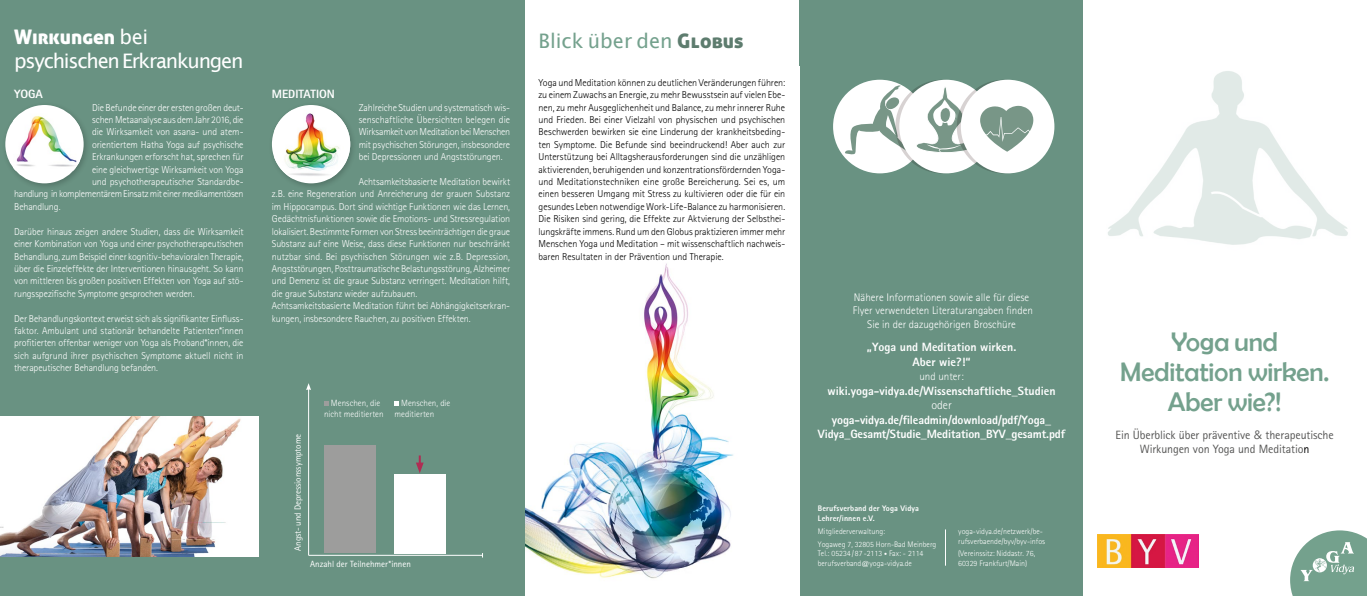
<style>
.page{position:relative;width:1367px;height:596px;background:#fff}
.page>*{position:absolute;margin:0;border:0;box-sizing:border-box;transform-origin:0 0}
.t1{font:27px/30px "Berlin Sans FB";letter-spacing:-.005em;color:#74a18d;text-align:center}
.t2{font:20px "Lucida Sans";letter-spacing:-.06em;color:#fff}
.t3{font:20px "Lucida Sans";color:#74a18d}
.t4{font:20px "Aller Display";color:#fff}
.t5{font:800 12px/14.4px "Agfa Rotis Sans Serif";letter-spacing:-.005em;color:#fff;text-align:center}
.t6{font:12px/14.4px "Agfa Rotis Sans Serif";letter-spacing:-.01em;color:#575756;text-align:center}
.t7{font:300 12px "Agfa Rotis Sans Serif";color:#fff}
.t8{font:300 11px/13.2px "Agfa Rotis Sans Serif";color:#fff}
.t9{font:300 10px/12.4px "Agfa Rotis Sans Serif";letter-spacing:-.01em;color:#fff;text-align:justify}
.t10{font:300 10px/12.4px "Agfa Rotis Sans Serif";letter-spacing:-.005em;color:#000;text-align:justify}
.t11{font:300 10px "Agfa Rotis Sans Serif";letter-spacing:-.03em;color:#fff}
.t12{font:9px "Agfa Rotis Sans Serif";letter-spacing:-.005em;color:#fff}
.t13{font:300 9px/11px "Agfa Rotis Sans Serif";color:#fff;text-align:center}
.t14{font:300 8px/9.6px "Agfa Rotis Sans Serif";color:#fff}
.t15{font:800 8px/9.6px "Agfa Rotis Sans Serif";letter-spacing:.01em;color:#fff}
.s1{font-family:"Lucida Sans"}
.s2{font-family:"Aller Display";color:#5d7c6e}
.s3{font-weight:400;font-size:6px}
.s4{font-family:"Avenir"}
.s5{color:#000}
</style>
<div class="page">
<div style="left:799px;top:0;width:283px;height:595px;background:#699282"></div>
<div style="left:833px;top:80px;width:93px;height:93px;background:#fff;border-radius:50%"></div>
<div style="left:899px;top:80px;width:93px;height:93px;background:#fff;border-radius:50%"></div>
<svg style="left:844px;top:85px;width:130px;height:70px"></svg>
<svg style="left:956px;top:80px;width:94px;height:93px"></svg>
<div style="left:960px;top:80px;width:94px;height:93px;background:#fff;border-radius:50%"></div>
<svg style="left:980px;top:106px;width:53px;height:46px"></svg>
<img style="left:1108px;top:71px;width:240px;height:174px">
<img style="left:1097px;top:534px;width:101px;height:33px">
<svg style="left:1290px;top:530px;width:76px;height:65px"></svg>
<img style="left:524px;top:67px;width:209px;height:528px">
<div style="left:0;top:0;width:258px;height:595px;background:#699282"></div>
<div style="left:258px;top:0;width:266px;height:595px;background:#699282"></div>
<div style="left:1px;top:101px;width:90px;height:89px;background:#000;opacity:.2"></div>
<div style="left:5px;top:105px;width:79px;height:78px;background:#fff;border-radius:50%"></div>
<img style="left:13px;top:114px;width:67px;height:56px">
<div style="left:268px;top:101px;width:89px;height:89px;background:#000;opacity:.2"></div>
<div style="left:272px;top:105px;width:78px;height:78px;background:#fff;border-radius:50%"></div>
<img style="left:274px;top:110px;width:76px;height:68px">
<svg style="left:324px;top:401px;width:5px;height:4px"></svg>
<svg style="left:394px;top:401px;width:5px;height:5px"></svg>
<div style="left:325px;top:445px;width:51px;height:108px;background:#9d9d9c"></div>
<div style="left:395px;top:473px;width:51px;height:80px;background:#fff"></div>
<hr style="left:308px;top:388px;width:1px;height:167px;background:#fff">
<svg style="left:306px;top:383px;width:5px;height:7px"></svg>
<hr style="left:308px;top:554px;width:174px;height:1px;background:#fff">
<svg style="left:416px;top:455px;width:7px;height:18px"></svg>
<hr style="left:945px;top:529px;width:1px;height:36px;background:#fff">
<img style="left:0;top:416px;width:258px;height:140px">
<h2 class="t4" style="left:14px;top:24px;width:136px">Wirkungen <span class="s1">bei</span></h2>
<h2 class="t2" style="left:14px;top:49px;width:231px">psychischen Erkrankungen</h2>
<p class="t5" style="left:14px;top:87px;width:30px">YOGA</p>
<p class="t9" style="left:92px;top:101px;width:153px">Die Befunde einer der ersten großen deut-</p>
<p class="t9" style="left:92px;top:113px;width:153px">schen Metaanalyse aus dem Jahr 2016, die</p>
<p class="t9" style="left:92px;top:126px;width:153px">die Wirksamkeit von asana- und atem-</p>
<p class="t9" style="left:92px;top:138px;width:153px">orientiertem Hatha Yoga auf psychische</p>
<p class="t9" style="left:92px;top:150px;width:153px">Erkrankungen erforscht hat, sprechen für</p>
<p class="t9" style="left:92px;top:163px;width:153px">eine gleichwertige Wirksamkeit von Yoga</p>
<p class="t9" style="left:92px;top:175px;width:153px">und psychotherapeutischer Standardbe-</p>
<p class="t11" style="left:14px;top:188px;width:231px">handlung in komplementärem Einsatz mit einer medikamentösen</p>
<p class="t9" style="left:14px;top:200px;width:48px">Behandlung.</p>
<p class="t9" style="left:14px;top:225px;width:231px">Darüber hinaus zeigen andere Studien, dass die Wirksamkeit einer Kombination von Yoga und einer psychotherapeutischen Behandlung, zum Beispiel einer kognitiv-behavioralen Therapie, über die Einzeleffekte der Interventionen hinausgeht. So kann von mittleren bis großen positiven Effekten von Yoga auf stö&shy;rungsspezifische Symptome gesprochen werden.</p>
<p class="t9" style="left:14px;top:312px;width:231px">Der Behandlungskontext erweist sich als signifikanter Einfluss&shy;faktor. Ambulant und stationär behandelte Patienten*innen profitierten offenbar weniger von Yoga als Proband*innen, die sich aufgrund ihrer psychischen Symptome aktuell nicht in therapeutischer Behandlung befanden.</p>
<p class="t5" style="left:272px;top:87px;width:65px">MEDITATION</p>
<p class="t9" style="left:359px;top:101px;width:153px">Zahlreiche Studien und systematisch wis&shy;senschaftliche Übersichten belegen die Wirksamkeit von Meditation bei Menschen mit psychischen Störungen, insbesondere bei Depressionen und Angststörungen.</p>
<p class="t9" style="left:272px;top:175px;width:240px;text-align:left;text-indent:87px">Achtsamkeitsbasierte Meditation bewirkt z.B. eine Regeneration und Anreicherung der grauen Substanz im Hippocampus. Dort sind wichtige Funktionen wie das Lernen, Gedächtnisfunktionen sowie die Emotions- und Stressregulation lokalisiert. Bestimmte Formen von Stress beeinträchtigen die graue Substanz auf eine Weise, dass diese Funktionen nur beschränkt nutzbar sind. Bei psychischen Störungen wie z.B. Depression, Angststörungen, Posttraumatische Belastungsstörung, Alzheimer und Demenz ist die graue Substanz verringert. Meditation hilft, die graue Substanz wieder aufzubauen.<br>Achtsamkeitsbasierte Meditation führt bei Abhängigkeitserkran&shy;kungen, insbesondere Rauchen, zu positiven Effekten.</p>
<h2 class="t3" style="left:538px;top:30px;width:207px">Blick über den <span class="s2">Globus</span></h2>
<p class="t10" style="left:538px;top:76px;width:248px">Yoga und Meditation können zu deutlichen Veränderungen führen: zu einem Zuwachs an Energie, zu mehr Bewusstsein auf vielen Ebe&shy;nen, zu mehr Ausgeglichenheit und Balance, zu mehr innerer Ruhe und Frieden. Bei einer Vielzahl von physischen und psychischen Beschwerden bewirken sie eine Linderung der krankheitsbeding&shy;ten Symptome. Die Befunde sind beeindruckend! Aber auch zur Unterstützung bei Alltagsherausforderungen sind die unzähligen aktivierenden, beruhigenden und konzentrationsfördernden Yoga&shy;und Meditationstechniken eine große Bereicherung. Sei es, um einen besseren Umgang mit Stress zu kultivieren oder die für ein gesundes Leben notwendige Work-Life-Balance zu harmonisieren.<br>Die Risiken sind gering, die Effekte zur Aktvierung der Selbsthei&shy;lungskräfte immens. Rund um den Globus praktizieren immer mehr Menschen Yoga und Meditation – mit wissenschaftlich nachweis&shy;baren Resultaten in der Prävention und Therapie.</p>
<p class="t12" style="left:292px;top:550px;width:118px;rotate:-90deg">Angst- und Depressionssymptome</p>
<p class="t13" style="left:324px;top:397px;width:61px">Menschen, die nicht meditierten</p>
<p class="t13" style="left:394px;top:397px;width:58px;text-align:left;text-indent:7px">Menschen, die meditierten</p>
<p class="t12" style="left:310px;top:558px;width:102px">Anzahl der Teilnehmer*innen</p>
<p class="t8" style="left:852px;top:290px;width:181px">Nähere Informationen sowie alle für diese<br>Flyer verwendeten Literaturangaben finden</p>
<p class="t8" style="left:867px;top:318px;width:150px">Sie in der dazugehörigen Broschüre</p>
<p class="t5" style="left:866px;top:340px;width:151px">„Yoga und Meditation wirken.<br>Aber wie?!“</p>
<p class="t8" style="left:919px;top:369px;width:46px">und unter:</p>
<p class="t5" style="left:827px;top:383px;width:229px">wiki.yoga-vidya.de/Wissenschaftliche_Studien</p>
<p class="t7" style="left:931px;top:398px;width:22px">oder</p>
<p class="t5" style="left:818px;top:412px;width:249px">yoga-vidya.de/fileadmin/download/pdf/Yoga_<br>Vidya_Gesamt/Studie_Meditation_BYV_gesamt.pdf</p>
<p class="t15" style="left:817px;top:503px;width:103px">Berufsverband der Yoga Vidya<br>Lehrer/innen e.V.</p>
<p class="t14" style="left:817px;top:525px;width:120px;line-height:12.4px">Mitgliederverwaltung:<br>Yogaweg 7, 32805 Horn-Bad Meinberg</p>
<p class="t14" style="left:817px;top:548px;width:107px">Tel.: 05234 / 87 -2113 <span class="s3">•</span> Fax: - 2114 berufsverband@yoga-vidya.de</p>
<p class="t14" style="left:958px;top:526px;width:88px">yoga-vidya.de/netzwerk/be&shy;rufsverbaende/byv/byv-infos</p>
<p class="t14" style="left:958px;top:548px;width:78px">(Vereinssitz: Niddastr. 76,<br>60329 Frankfurt/Main)</p>
<h1 class="t1" style="left:1119px;top:327px;width:211px">Yoga und<br>Meditation wirken.<br>Aber wie?!</h1>
<p class="t6" style="left:1115px;top:427px;width:220px">Ein Überblick über präventive <span class="s4">&amp;</span> therapeutische<br>Wirkungen von Yoga und Meditatio<span class="s5">n</span></p>
</div>
